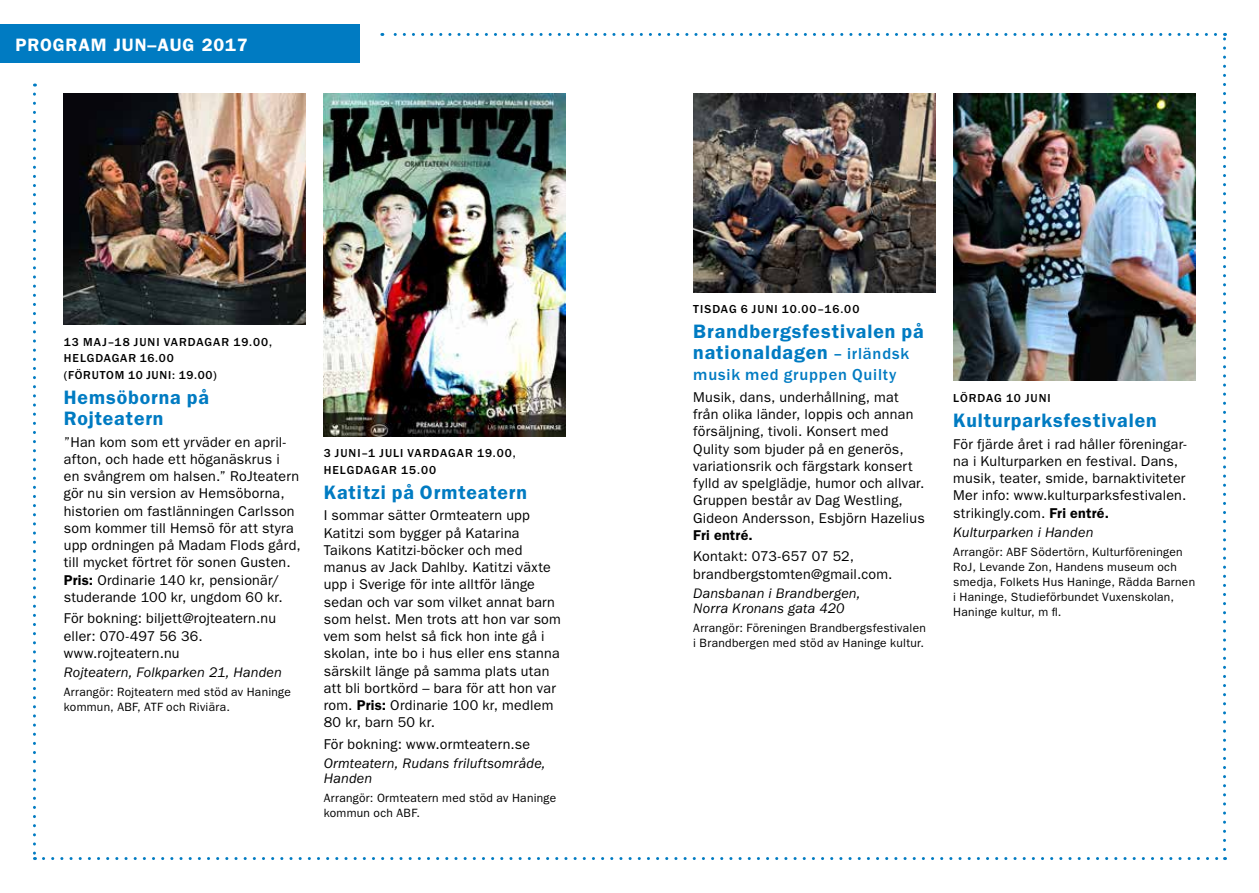
<style>
.page{position:relative;width:1259px;height:893px;background:#fff}
.page>*{position:absolute;margin:0;border:0;box-sizing:border-box;transform-origin:0 0}
.t1{font:600 19.5px/21px "ITC Franklin Gothic Std";letter-spacing:.05em;color:#007bc2}
.t2{font:600 18px "ITC Franklin Gothic Std";letter-spacing:.05em;color:#fff}
.t3{font:500 16.5px "ITC Franklin Gothic Std";letter-spacing:.05em;color:#007bc2}
.t4{font:14.25px/17.2px "ITC Franklin Gothic Std";letter-spacing:.015em;color:#000}
.t5{font:italic 14.25px/15px "ITC Franklin Gothic Std";letter-spacing:.01em;color:#000}
.t6{font:600 14.25px "ITC Franklin Gothic Std";letter-spacing:.015em;color:#000}
.t7{font:12px/15px "ITC Franklin Gothic Std";letter-spacing:.025em;color:#000}
.t8{font:500 12px/16.5px "ITC Franklin Gothic Std";letter-spacing:.085em;color:#000}
.s1{font-weight:600}
.s2{font-weight:500;font-size:16.5px}
</style>
<div class="page">
<img style="left:324px;top:94px;width:242px;height:342px">
<img style="left:64px;top:94px;width:242px;height:231px">
<img style="left:693px;top:94px;width:242px;height:198px">
<img style="left:953px;top:94px;width:242px;height:287px">
<div style="left:0;top:24px;width:359px;height:39px;background:#007bc2"></div>
<svg style="left:33px;top:94px;width:3px;height:766px"></svg>
<svg style="left:43px;top:857px;width:1182px;height:3px"></svg>
<svg style="left:1223px;top:33px;width:3px;height:817px"></svg>
<svg style="left:382px;top:33px;width:833px;height:3px"></svg>
<p class="t2" style="left:15px;top:34px;width:234px">PROGRAM JUN–AUG 2017</p>
<p class="t8" style="left:64px;top:334px;width:210px">13 MAJ–18 JUNI VARDAGAR 19.00,<br>HELGDAGAR 16.00<br>(FÖRUTOM 10 JUNI: 19.00)</p>
<h1 class="t1" style="left:64px;top:387px;width:147px">Hemsöborna på<br>Rojteatern</h1>
<p class="t4" style="left:64px;top:433px;width:238px">”Han kom som ett yrväder en april&shy;afton, och hade ett höganäskrus i<br>en svångrem om halsen.” RoJteatern gör nu sin version av Hemsöborna, historien om fastlänningen Carlsson som kommer till Hemsö för att styra upp ordningen på Madam Flods gård, till mycket förtret för sonen Gusten.<br><span class="s1">Pris:</span> Ordinarie 140 kr, pensionär/ studerande 100 kr, ungdom 60 kr.</p>
<p class="t4" style="left:64px;top:610px;width:214px">För bokning: biljett@rojteatern.nu eller: 070-497 56 36. www.rojteatern.nu</p>
<p class="t5" style="left:64px;top:665px;width:220px">Rojteatern, Folkparken 21, Handen</p>
<p class="t7" style="left:64px;top:685px;width:229px">Arrangör: Rojteatern med stöd av Haninge kommun, ABF, ATF och Riviära.</p>
<p class="t8" style="left:324px;top:445px;width:193px">3 JUNI–1 JULI VARDAGAR 19.00,<br>HELGDAGAR 15.00</p>
<h1 class="t1" style="left:324px;top:482px;width:205px">Katitzi på Ormteatern</h1>
<p class="t4" style="left:324px;top:507px;width:239px">I sommar sätter Ormteatern upp<br>Katitzi som bygger på Katarina<br>Taikons Katitzi-böcker och med manus av Jack Dahlby. Katitzi växte upp i Sverige för inte alltför länge sedan och var som vilket annat barn som helst. Men trots att hon var som vem som helst så fick hon inte gå i skolan, inte bo i hus eller ens stanna särskilt länge på samma plats utan att bli bortkörd – bara för att hon var rom. <span class="s1">Pris:</span> Ordinarie 100 kr, medlem<br>80 kr, barn 50 kr.</p>
<p class="t4" style="left:324px;top:736px;width:208px">För bokning: www.ormteatern.se</p>
<p class="t5" style="left:324px;top:756px;width:223px">Ormteatern, Rudans friluftsområde,<br>Handen</p>
<p class="t7" style="left:324px;top:791px;width:234px">Arrangör: Ormteatern med stöd av Haninge kommun och ABF.</p>
<p class="t8" style="left:693px;top:301px;width:168px">TISDAG 6 JUNI 10.00–16.00</p>
<h1 class="t1" style="left:693px;top:321px;width:232px">Brandbergsfestivalen på nationaldagen <span class="s2">– irländsk</span></h1>
<p class="t3" style="left:693px;top:366px;width:205px">musik med gruppen Quilty</p>
<p class="t4" style="left:693px;top:388px;width:233px">Musik, dans, underhållning, mat från olika länder, loppis och annan försäljning, tivoli. Konsert med Qulity som bjuder på en generös, variationsrik och färgstark konsert fylld av spelglädje, humor och allvar.<br>Gruppen består av Dag Westling, Gideon Andersson, Esbjörn Hazelius</p>
<p class="t6" style="left:693px;top:526px;width:61px">Fri entré.</p>
<p class="t4" style="left:693px;top:548px;width:201px">Kontakt: 073-657 07 52, brandbergstomten@gmail.com.</p>
<p class="t5" style="left:693px;top:586px;width:169px">Dansbanan i Brandbergen,<br>Norra Kronans gata 420</p>
<p class="t7" style="left:693px;top:621px;width:234px">Arrangör: Föreningen Brandbergsfestivalen i Brandbergen med stöd av Haninge kultur.</p>
<p class="t8" style="left:953px;top:390px;width:99px">LÖRDAG 10 JUNI</p>
<h1 class="t1" style="left:953px;top:410px;width:205px">Kulturparksfestivalen</h1>
<p class="t4" style="left:953px;top:435px;width:235px">För fjärde året i rad håller föreningar&shy;na i Kulturparken en festival. Dans, musik, teater, smide, barnaktiviteter Mer info: www.kulturparksfestivalen. strikingly.com. <span class="s1">Fri entré.</span></p>
<p class="t5" style="left:953px;top:525px;width:142px">Kulturparken i Handen</p>
<p class="t7" style="left:953px;top:545px;width:243px">Arrangör: ABF Södertörn, Kulturföreningen RoJ, Levande Zon, Handens museum och smedja, Folkets Hus Haninge, Rädda Barnen i Haninge, Studieförbundet Vuxenskolan, Haninge kultur, m fl.</p>
</div>
